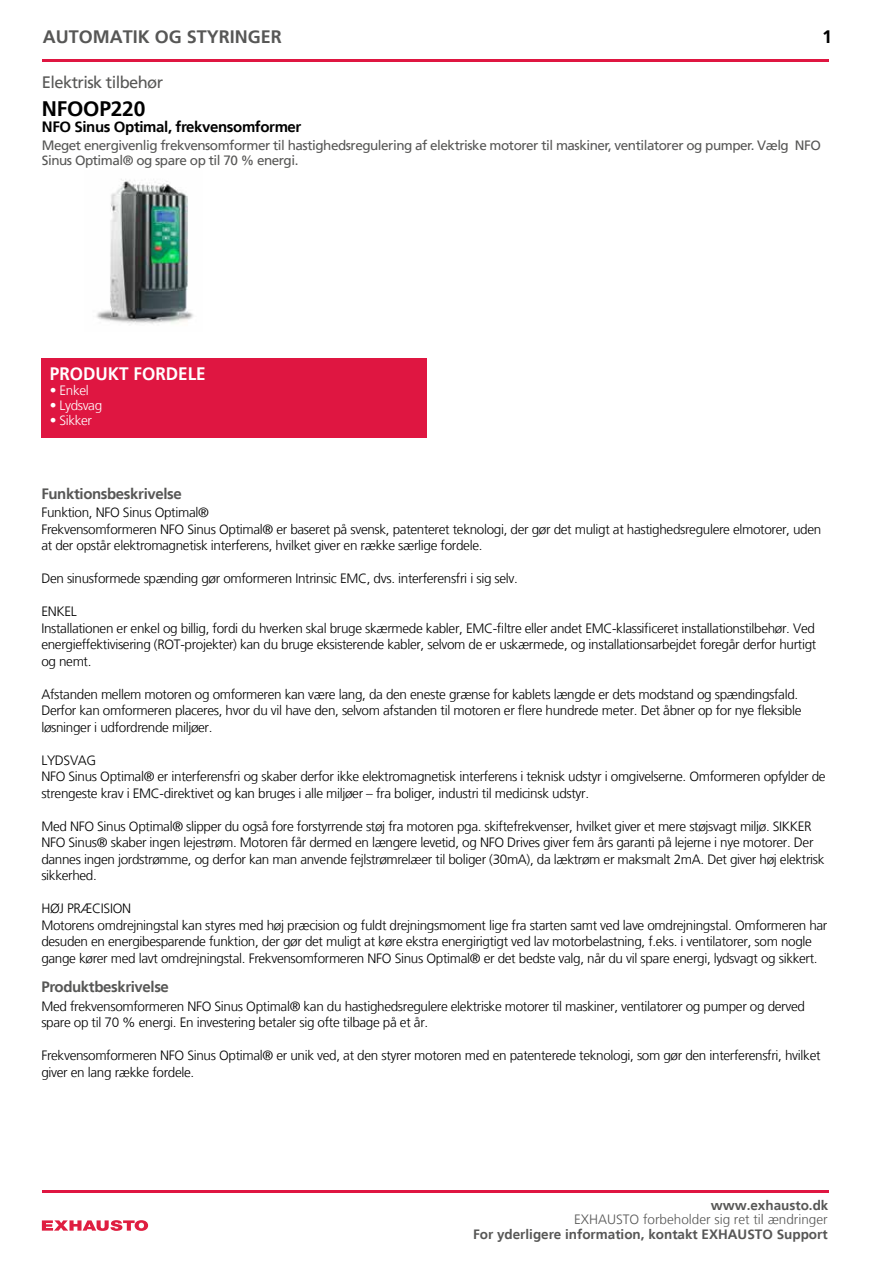
<style>
.page{position:relative;width:893px;height:1263px;background:#fff}
.page>*{position:absolute;margin:0;border:0;box-sizing:border-box;transform-origin:0 0}
.t1{font:700 21px "Frutiger LT";letter-spacing:-.01em;color:#000}
.t2{font:700 18px "Frutiger LT";color:#575756}
.t3{font:700 18px "Frutiger LT";color:#fff;scale:.95 1}
.t4{font:700 18px "Frutiger LT";color:#000}
.t5{font:16.5px "Frutiger LT";letter-spacing:-.035em;color:#575756}
.t6{font:700 15px "Frutiger LT";letter-spacing:-.025em;color:#575756}
.t7{font:700 15px "Frutiger LT";letter-spacing:-.025em;color:#000}
.t8{font:300 13.5px/16.5px "Frutiger LT";letter-spacing:-.025em;color:#000}
.t9{font:13.5px/15px "Frutiger LT";letter-spacing:-.035em;color:#575756}
.t10{font:700 13.5px "Frutiger LT";color:#575756}
.t11{font:300 13.5px "Frutiger LT";color:#575756}
.t12{font:300 13.5px "Frutiger LT";letter-spacing:-.03em;color:#fff}
</style>
<div class="page">
<div style="left:41px;top:358px;width:386px;height:79px;background:#df1641"></div>
<svg style="left:42px;top:1220px;width:106px;height:11px"></svg>
<hr style="left:42px;top:60px;width:786px;height:2px;background:#df1641">
<img style="left:96px;top:179px;width:98px;height:145px">
<hr style="left:42px;top:1190px;width:786px;height:2px;background:#df1641">
<h2 class="t2" style="left:43px;top:27px;width:241px">AUTOMATIK OG STYRINGER</h2>
<h2 class="t4" style="left:822px;top:27px;width:12px">1</h2>
<p class="t5" style="left:42px;top:73px;width:123px">Elektrisk tilbehør</p>
<h1 class="t1" style="left:42px;top:96px;width:105px">NFOOP220</h1>
<p class="t7" style="left:42px;top:118px;width:261px">NFO Sinus Optimal, frekvensomformer</p>
<p class="t9" style="left:42px;top:138px;width:781px">Meget energivenlig frekvensomformer til hastighedsregulering af elektriske motorer til maskiner, ventilatorer og pumper. Vælg NFO<br>Sinus Optimal® og spare op til 70 % energi.</p>
<h2 class="t3" style="left:50px;top:363px;width:166px">PRODUKT FORDELE</h2>
<p class="t12" style="left:50px;top:382px;width:40px">• Enkel</p>
<p class="t12" style="left:50px;top:397px;width:54px">• Lydsvag</p>
<p class="t12" style="left:50px;top:412px;width:44px">• Sikker</p>
<p class="t6" style="left:41px;top:485px;width:142px">Funktionsbeskrivelse</p>
<p class="t8" style="left:41px;top:505px;width:781px">Funktion, NFO Sinus Optimal®<br>Frekvensomformeren NFO Sinus Optimal® er baseret på svensk, patenteret teknologi, der gør det muligt at hastighedsregulere elmotorer, uden at der opstår elektromagnetisk interferens, hvilket giver en række særlige fordele.</p>
<p class="t8" style="left:41px;top:571px;width:478px">Den sinusformede spænding gør omformeren Intrinsic EMC, dvs. interferensfri i sig selv.</p>
<p class="t8" style="left:41px;top:604px;width:776px">ENKEL<br>Installationen er enkel og billig, fordi du hverken skal bruge skærmede kabler, EMC-filtre eller andet EMC-klassificeret installationstilbehør. Ved energieffektivisering (ROT-projekter) kan du bruge eksisterende kabler, selvom de er uskærmede, og installationsarbejdet foregår derfor hurtigt og nemt.</p>
<p class="t8" style="left:41px;top:686px;width:762px">Afstanden mellem motoren og omformeren kan være lang, da den eneste grænse for kablets længde er dets modstand og spændingsfald.<br>Derfor kan omformeren placeres, hvor du vil have den, selvom afstanden til motoren er flere hundrede meter. Det åbner op for nye fleksible løsninger i udfordrende miljøer.</p>
<p class="t8" style="left:41px;top:752px;width:786px">LYDSVAG<br>NFO Sinus Optimal® er interferensfri og skaber derfor ikke elektromagnetisk interferens i teknisk udstyr i omgivelserne. Omformeren opfylder de strengeste krav i EMC-direktivet og kan bruges i alle miljøer – fra boliger, industri til medicinsk udstyr.</p>
<p class="t8" style="left:41px;top:818px;width:784px">Med NFO Sinus Optimal® slipper du også fore forstyrrende støj fra motoren pga. skiftefrekvenser, hvilket giver et mere støjsvagt miljø. SIKKER NFO Sinus® skaber ingen lejestrøm. Motoren får dermed en længere levetid, og NFO Drives giver fem års garanti på lejerne i nye motorer. Der dannes ingen jordstrømme, og derfor kan man anvende fejlstrømrelæer til boliger (30mA), da læktrøm er maksmalt 2mA. Det giver høj elektrisk sikkerhed.</p>
<p class="t8" style="left:41px;top:901px;width:787px">HØJ PRÆCISION<br>Motorens omdrejningstal kan styres med høj præcision og fuldt drejningsmoment lige fra starten samt ved lave omdrejningstal. Omformeren har desuden en energibesparende funktion, der gør det muligt at køre ekstra energirigtigt ved lav motorbelastning, f.eks. i ventilatorer, som nogle gange kører med lavt omdrejningstal. Frekvensomformeren NFO Sinus Optimal® er det bedste valg, når du vil spare energi, lydsvagt og sikkert.</p>
<p class="t8" style="left:41px;top:998px;width:765px">Med frekvensomformeren NFO Sinus Optimal® kan du hastighedsregulere elektriske motorer til maskiner, ventilatorer og pumper og derved spare op til 70 % energi. En investering betaler sig ofte tilbage på et år.</p>
<p class="t8" style="left:41px;top:1047px;width:781px">Frekvensomformeren NFO Sinus Optimal® er unik ved, at den styrer motoren med en patenterede teknologi, som gør den interferensfri, hvilket giver en lang række fordele.</p>
<p class="t6" style="left:41px;top:978px;width:129px">Produktbeskrivelse</p>
<p class="t10" style="left:711px;top:1198px;width:119px">www.exhausto.dk</p>
<p class="t11" style="left:574px;top:1212px;width:255px">EXHAUSTO forbeholder sig ret til ændringer</p>
<p class="t10" style="left:473px;top:1226px;width:356px">For yderligere information, kontakt EXHAUSTO Support</p>
</div>
